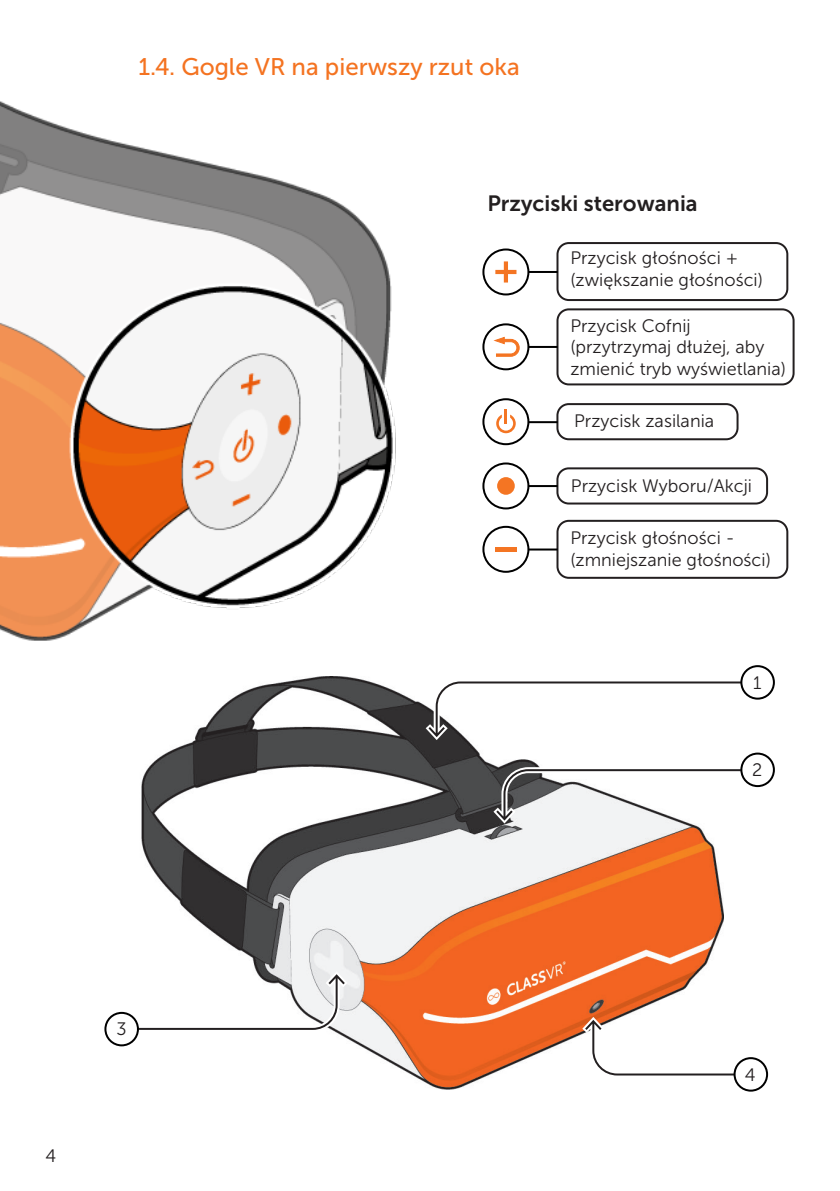
<style>
.page{position:relative;width:840px;height:1191px;background:#fff}
.page>*{position:absolute;margin:0;border:0;box-sizing:border-box;transform-origin:0 0}
.t1{font:24px "Museo Sans 500";color:#f47321}
.t2{font:22px "Museo Sans 700";color:#231f20}
.t3{font:18px/21.6px "Museo Sans 300";color:#231f20}
</style>
<div class="page">
<img style="left:0;top:101px;width:396px;height:540px">
<img style="left:107px;top:676px;width:615px;height:413px">
<svg style="left:582px;top:1017px;width:156px;height:66px"></svg>
<svg style="left:133px;top:971px;width:214px;height:66px"></svg>
<svg style="left:493px;top:761px;width:251px;height:62px"></svg>
<svg style="left:425px;top:674px;width:320px;height:66px"></svg>
<div style="left:740px;top:752px;width:34px;height:35px;border:2px solid #000;border-radius:50%"></div>
<div style="left:733px;top:1057px;width:34px;height:34px;border:2px solid #000;border-radius:50%"></div>
<div style="left:740px;top:665px;width:34px;height:34px;border:2px solid #000;border-radius:50%"></div>
<div style="left:104px;top:1012px;width:35px;height:34px;border:2px solid #000;border-radius:50%"></div>
<div style="left:556px;top:403px;width:182px;height:37px;border:2px solid #231f20;border-radius:11px"></div>
<div style="left:556px;top:308px;width:238px;height:77px;border:2px solid #231f20;border-radius:11px"></div>
<div style="left:556px;top:242px;width:231px;height:59px;border:2px solid #231f20;border-radius:11px"></div>
<div style="left:556px;top:520px;width:231px;height:59px;border:2px solid #231f20;border-radius:11px"></div>
<div style="left:556px;top:467px;width:211px;height:37px;border:2px solid #231f20;border-radius:11px"></div>
<svg style="left:493px;top:336px;width:27px;height:21px"></svg>
<hr style="left:495px;top:547px;width:21px;height:4px;background:#f47523">
<div style="left:497px;top:477px;width:17px;height:18px;background:#f47523;border-radius:50%"></div>
<hr style="left:504px;top:409px;width:3px;height:14px;background:#f47523">
<svg style="left:496px;top:414px;width:19px;height:19px"></svg>
<svg style="left:495px;top:261px;width:21px;height:21px"></svg>
<div style="left:482px;top:248px;width:47px;height:47px;border:2px solid #000;border-radius:50%"></div>
<div style="left:482px;top:526px;width:47px;height:47px;border:2px solid #000;border-radius:50%"></div>
<div style="left:482px;top:323px;width:47px;height:47px;border:2px solid #000;border-radius:50%"></div>
<div style="left:482px;top:462px;width:47px;height:47px;border:2px solid #000;border-radius:50%"></div>
<div style="left:482px;top:398px;width:47px;height:47px;border:2px solid #000;border-radius:50%"></div>
<hr style="left:528px;top:421px;width:29px;height:2px;background:#000">
<hr style="left:528px;top:485px;width:29px;height:2px;background:#000">
<hr style="left:528px;top:346px;width:29px;height:2px;background:#000">
<hr style="left:528px;top:548px;width:29px;height:2px;background:#000">
<hr style="left:528px;top:271px;width:29px;height:2px;background:#000">
<p class="t1" style="left:138px;top:53px;width:382px">1.4. Gogle VR na pierwszy rzut oka</p>
<p class="t2" style="left:487px;top:191px;width:212px">Przyciski sterowania</p>
<p class="t3" style="left:570px;top:247px;width:194px">Przycisk głośności + (zwiększanie głośności)</p>
<p class="t3" style="left:570px;top:315px;width:217px">Przycisk Cofnij (przytrzymaj dłużej, aby zmienić tryb wyświetlania)</p>
<p class="t3" style="left:574px;top:410px;width:141px">Przycisk zasilania</p>
<p class="t3" style="left:570px;top:475px;width:182px">Przycisk Wyboru/Akcji</p>
<p class="t3" style="left:570px;top:527px;width:202px">Przycisk głośności - (zmniejszanie głośności)</p>
<p class="t3" style="left:752px;top:672px;width:10px">1</p>
<p class="t3" style="left:751px;top:759px;width:12px">2</p>
<p class="t3" style="left:45px;top:1145px;width:12px">4</p>
<p class="t3" style="left:116px;top:1018px;width:12px">3</p>
<p class="t3" style="left:744px;top:1063px;width:12px">4</p>
</div>
